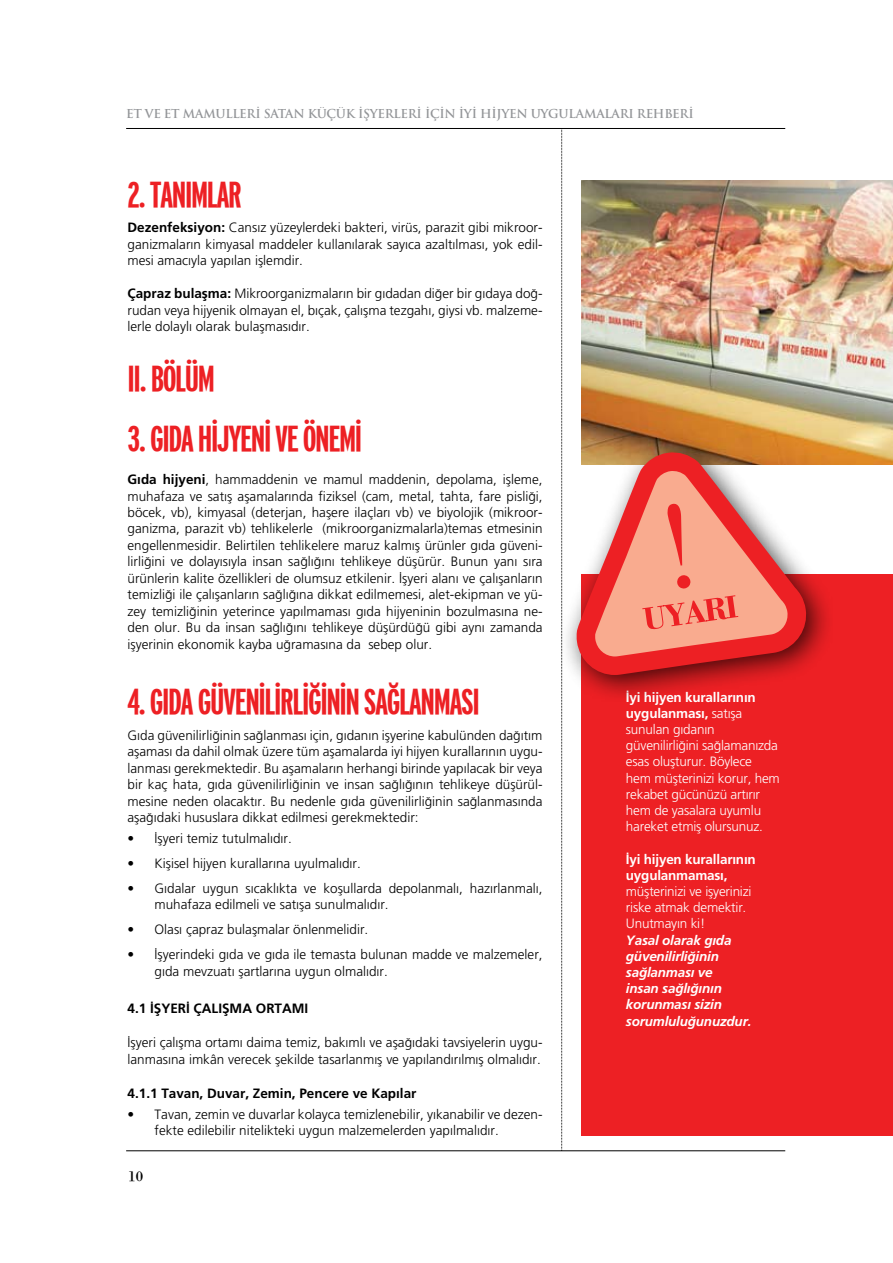
<style>
.page{position:relative;width:893px;height:1263px;background:#fff}
.page>*{position:absolute;margin:0;border:0;box-sizing:border-box;transform-origin:0 0}
.t1{font:700 36px "Interstate Compressed";letter-spacing:-.04em;color:#ed2024}
.t2{font:15px "Bodoni";color:#000}
.t3{font:300 13.5px/16.5px "Frutiger";color:#000;text-align:justify}
.t4{font:300 13.5px/16.2px "Frutiger";letter-spacing:-.015em;color:#fff}
.t5{font:italic 700 13.5px/16.2px "Frutiger";letter-spacing:-.015em;color:#fff}
.t6{font:700 13.5px "Frutiger";color:#000}
.t7{font:700 13.5px/16.2px "Frutiger";letter-spacing:-.015em;color:#fff}
.t8{font:700 12px "Trajan Pro";letter-spacing:-.025em;color:#939598}
.s1{font-weight:700}
</style>
<div class="page">
<hr style="left:126px;top:128px;width:659px;height:1px;background:#000">
<hr style="left:126px;top:1150px;width:659px;height:1px;background:#000">
<svg style="left:561px;top:129px;width:1px;height:1022px"></svg>
<div style="left:581px;top:574px;width:312px;height:561px;background:#ed2024"></div>
<img style="left:581px;top:180px;width:312px;height:284px">
<div style="left:557px;top:433px;width:276px;height:269px;background:#000;opacity:.75"></div>
<svg style="left:565px;top:440px;width:254px;height:246px"></svg>
<svg style="left:586px;top:461px;width:213px;height:205px"></svg>
<p class="t8" style="left:126px;top:106px;width:569px">ET VE ET MAMULLERİ SATAN KÜÇÜK İŞYERLERİ İÇİN İYİ HİJYEN UYGULAMALARI REHBERİ</p>
<h1 class="t1" style="left:128px;top:174px;width:116px">2. TANIMLAR</h1>
<p class="t3" style="left:128px;top:219px;width:417px"><span class="s1">Dezenfeksiyon:</span> Cansız yüzeylerdeki bakteri, virüs, parazit gibi mikroor&shy;ganizmaların kimyasal maddeler kullanılarak sayıca azaltılması, yok edil&shy;mesi amacıyla yapılan işlemdir.</p>
<p class="t3" style="left:128px;top:285px;width:417px"><span class="s1">Çapraz bulaşma:</span> Mikroorganizmaların bir gıdadan diğer bir gıdaya doğ&shy;rudan veya hijyenik olmayan el, bıçak, çalışma tezgahı, giysi vb. malzeme&shy;lerle dolaylı olarak bulaşmasıdır.</p>
<h1 class="t1" style="left:128px;top:359px;width:89px">II. BÖLÜM</h1>
<h1 class="t1" style="left:128px;top:419px;width:236px">3. GIDA HİJYENİ VE ÖNEMİ</h1>
<p class="t3" style="left:128px;top:471px;width:417px"><span class="s1">Gıda hijyeni</span>, hammaddenin ve mamul maddenin, depolama, işleme, muhafaza ve satış aşamalarında fiziksel (cam, metal, tahta, fare pisliği, böcek, vb), kimyasal (deterjan, haşere ilaçları vb) ve biyolojik (mikroor&shy;ganizma, parazit vb) tehlikelerle (mikroorganizmalarla)temas etmesinin engellenmesidir. Belirtilen tehlikelere maruz kalmış ürünler gıda güveni&shy;lirliğini ve dolayısıyla insan sağlığını tehlikeye düşürür. Bunun yanı sıra ürünlerin kalite özellikleri de olumsuz etkilenir. İşyeri alanı ve çalışanların temizliği ile çalışanların sağlığına dikkat edilmemesi, alet-ekipman ve yü&shy;zey temizliğinin yeterince yapılmaması gıda hijyeninin bozulmasına ne&shy;den olur. Bu da insan sağlığını tehlikeye düşürdüğü gibi aynı zamanda işyerinin ekonomik kayba uğramasına da sebep olur.</p>
<h1 class="t1" style="left:128px;top:682px;width:354px">4. GIDA GÜVENİLİRLİĞİNİN SAĞLANMASI</h1>
<p class="t3" style="left:128px;top:727px;width:417px">Gıda güvenilirliğinin sağlanması için, gıdanın işyerine kabulünden dağıtım aşaması da dahil olmak üzere tüm aşamalarda iyi hijyen kurallarının uygu&shy;lanması gerekmektedir. Bu aşamaların herhangi birinde yapılacak bir veya bir kaç hata, gıda güvenilirliğinin ve insan sağlığının tehlikeye düşürül&shy;mesine neden olacaktır. Bu nedenle gıda güvenilirliğinin sağlanmasında aşağıdaki hususlara dikkat edilmesi gerekmektedir:</p>
<p class="t3" style="left:128px;top:830px;width:166px">• İşyeri temiz tutulmalıdır.</p>
<p class="t3" style="left:128px;top:855px;width:235px">• Kişisel hijyen kurallarına uyulmalıdır.</p>
<p class="t3" style="left:155px;top:880px;width:389px;text-indent:-27px">• Gıdalar uygun sıcaklıkta ve koşullarda depolanmalı, hazırlanmalı, muhafaza edilmeli ve satışa sunulmalıdır.</p>
<p class="t3" style="left:128px;top:921px;width:242px">• Olası çapraz bulaşmalar önlenmelidir.</p>
<p class="t3" style="left:155px;top:946px;width:390px;text-indent:-27px">• İşyerindeki gıda ve gıda ile temasta bulunan madde ve malzemeler, gıda mevzuatı şartlarına uygun olmalıdır.</p>
<p class="t6" style="left:128px;top:1000px;width:182px">4.1 İŞYERİ ÇALIŞMA ORTAMI</p>
<p class="t3" style="left:128px;top:1034px;width:416px">İşyeri çalışma ortamı daima temiz, bakımlı ve aşağıdaki tavsiyelerin uygu&shy;lanmasına imkân verecek şekilde tasarlanmış ve yapılandırılmış olmalıdır.</p>
<p class="t6" style="left:128px;top:1085px;width:290px">4.1.1 Tavan, Duvar, Zemin, Pencere ve Kapılar</p>
<p class="t3" style="left:155px;top:1106px;width:389px;text-indent:-27px">• Tavan, zemin ve duvarlar kolayca temizlenebilir, yıkanabilir ve dezen&shy;fekte edilebilir nitelikteki uygun malzemelerden yapılmalıdır.</p>
<p class="t2" style="left:128px;top:1166px;width:16px">10</p>
<p class="t4" style="left:626px;top:689px;width:155px"><span class="s1">İyi hijyen kurallarının uygulanması,</span> satışa sunulan gıdanın güvenilirliğini sağlamanızda esas oluşturur. Böylece hem müşterinizi korur, hem rekabet gücünüzü artırır hem de yasalara uyumlu hareket etmiş olursunuz.</p>
<p class="t7" style="left:626px;top:851px;width:131px">İyi hijyen kurallarının uygulanmaması,</p>
<p class="t4" style="left:626px;top:883px;width:127px">müşterinizi ve işyerinizi riske atmak demektir.<br>Unutmayın ki!</p>
<p class="t5" style="left:626px;top:932px;width:127px">Yasal olarak gıda güvenilirliğinin sağlanması ve<br>insan sağlığının korunması sizin sorumluluğunuzdur.</p>
</div>
